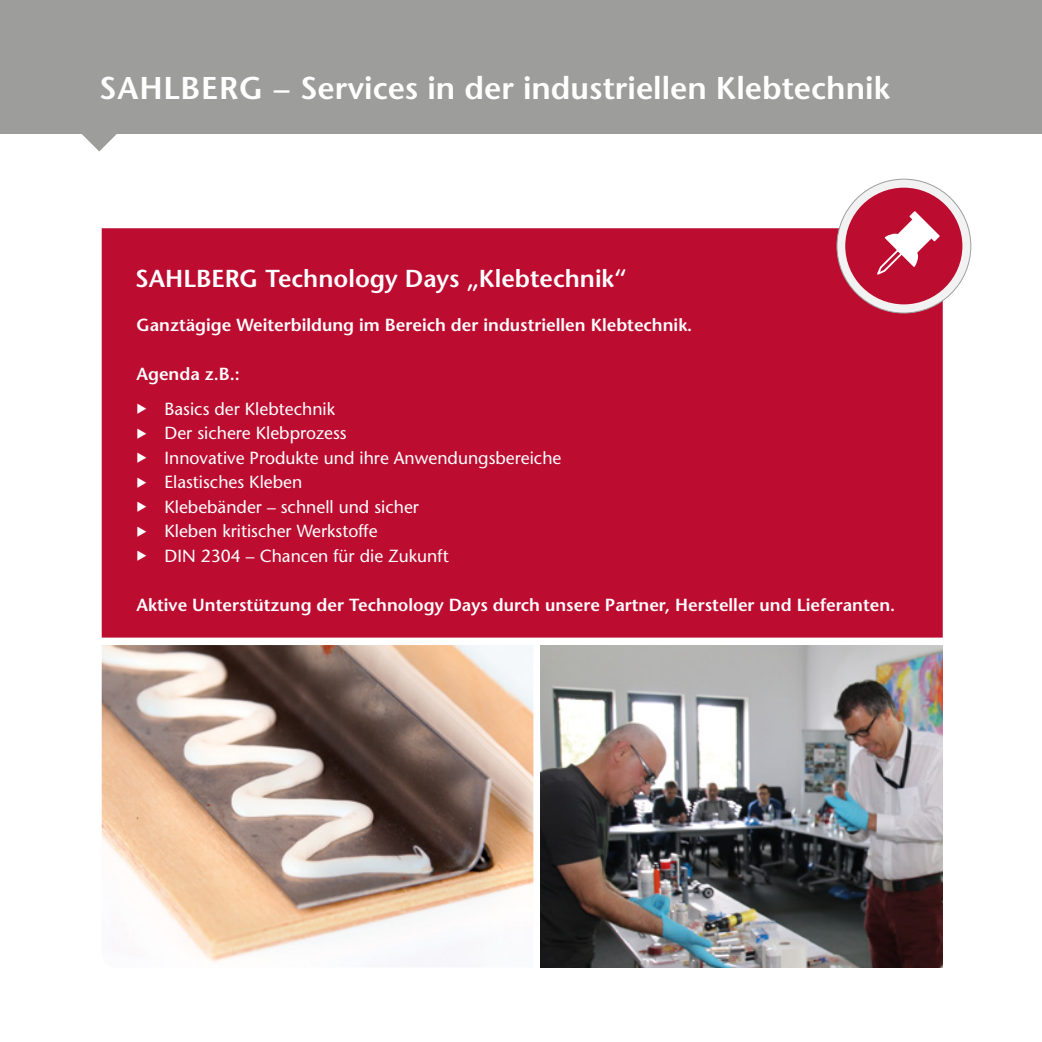
<style>
.page{position:relative;width:1042px;height:1042px;background:#fff}
.page>*{position:absolute;margin:0;border:0;box-sizing:border-box;transform-origin:0 0}
.t1{font:600 31.5px "Stone Sans";color:#fff}
.t2{font:600 24.5px "Stone Sans";color:#fff}
.t3{font:17.5px "Stone Sans";color:#fff}
.t4{font:600 17.5px "Stone Sans";color:#fff}
</style>
<div class="page">
<svg style="left:82px;top:134px;width:35px;height:17px"></svg>
<div style="left:0;top:0;width:1042px;height:134px;background:#9d9d9c"></div>
<div style="left:102px;top:228px;width:841px;height:409px;background:#bc0d31"></div>
<img style="left:541px;top:645px;width:402px;height:322px">
<img style="left:102px;top:645px;width:431px;height:322px">
<svg style="left:837px;top:179px;width:134px;height:134px;fill:#f2f2f2"></svg>
<div style="left:845px;top:188px;width:117px;height:116px;background:#bc0d31;border-radius:50%"></div>
<svg style="left:877px;top:211px;width:62px;height:64px"></svg>
<h1 class="t1" style="left:99px;top:69px;width:792px">SAHLBERG – Services in der industriellen Klebtechnik</h1>
<h2 class="t2" style="left:135px;top:264px;width:493px">SAHLBERG Technology Days „Klebtechnik“</h2>
<p class="t4" style="left:136px;top:314px;width:557px">Ganztägige Weiterbildung im Bereich der industriellen Klebtechnik.</p>
<p class="t4" style="left:136px;top:363px;width:105px">Agenda z.B.:</p>
<p class="t3" style="left:136px;top:398px;width:200px">◆ Basics der Klebtechnik</p>
<p class="t3" style="left:136px;top:422px;width:212px">◆ Der sichere Klebprozess</p>
<p class="t3" style="left:136px;top:447px;width:426px">◆ Innovative Produkte und ihre Anwendungsbereiche</p>
<p class="t3" style="left:136px;top:471px;width:167px">◆ Elastisches Kleben</p>
<p class="t3" style="left:136px;top:496px;width:284px">◆ Klebebänder – schnell und sicher</p>
<p class="t3" style="left:136px;top:520px;width:243px">◆ Kleben kritischer Werkstoffe</p>
<p class="t3" style="left:136px;top:545px;width:314px">◆ DIN 2304 – Chancen für die Zukunft</p>
<p class="t4" style="left:136px;top:594px;width:760px">Aktive Unterstützung der Technology Days durch unsere Partner, Hersteller und Lieferanten.</p>
</div>
